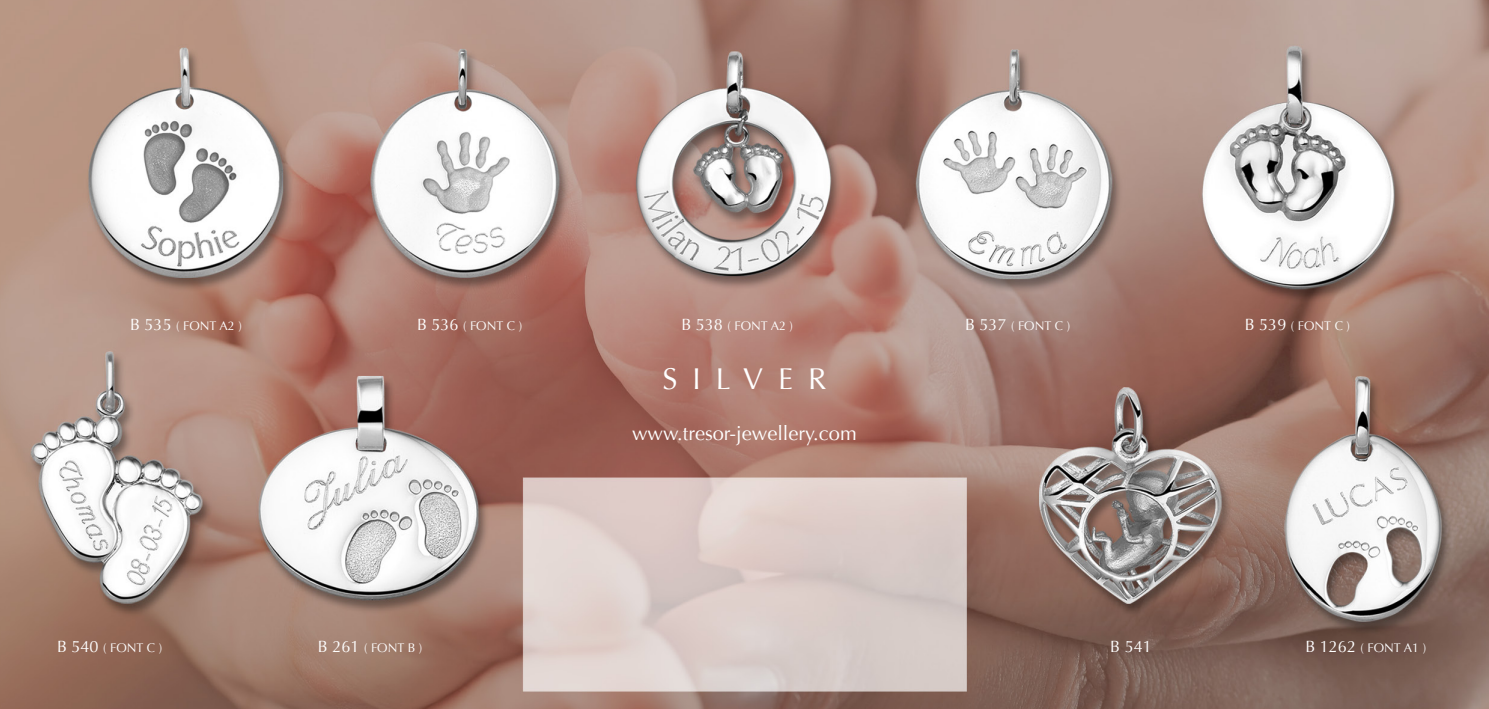
<style>
.page{position:relative;width:1489px;height:709px;background:#fff}
.page>*{position:absolute;margin:0;border:0;box-sizing:border-box;transform-origin:0 0}
.t1{font:30px "Optima";letter-spacing:.5em;color:#fff}
.t2{font:20px "Optima";color:#fff}
.t3{font:16.25px "Optima";color:#fff}
.t4{font:12.5px "Optima";color:#fff}
.s1{font-size:16.25px}
</style>
<div class="page">
<img style="left:0;top:0;width:1488px;height:709px">
<p class="t4" style="left:130px;top:319px;width:113px"><span class="s1">B 535</span> ( FONT A2 )</p>
<p class="t4" style="left:417px;top:319px;width:107px"><span class="s1">B 536</span> ( FONT C )</p>
<p class="t4" style="left:965px;top:319px;width:107px"><span class="s1">B 537</span> ( FONT C )</p>
<p class="t4" style="left:1244px;top:319px;width:107px"><span class="s1">B 539</span> ( FONT C )</p>
<p class="t4" style="left:681px;top:319px;width:113px"><span class="s1">B 538</span> ( FONT A2 )</p>
<h1 class="t1" style="left:662px;top:361px;width:165px">SILVER</h1>
<h2 class="t2" style="left:632px;top:421px;width:226px">www.tresor-jewellery.com</h2>
<p class="t4" style="left:57px;top:640px;width:107px"><span class="s1">B 540</span> ( FONT C )</p>
<p class="t4" style="left:318px;top:640px;width:106px"><span class="s1">B 261</span> ( FONT B )</p>
<h3 class="t3" style="left:1110px;top:636px;width:43px">B 541</h3>
<p class="t4" style="left:1305px;top:640px;width:122px"><span class="s1">B 1262</span> ( FONT A1 )</p>
</div>
